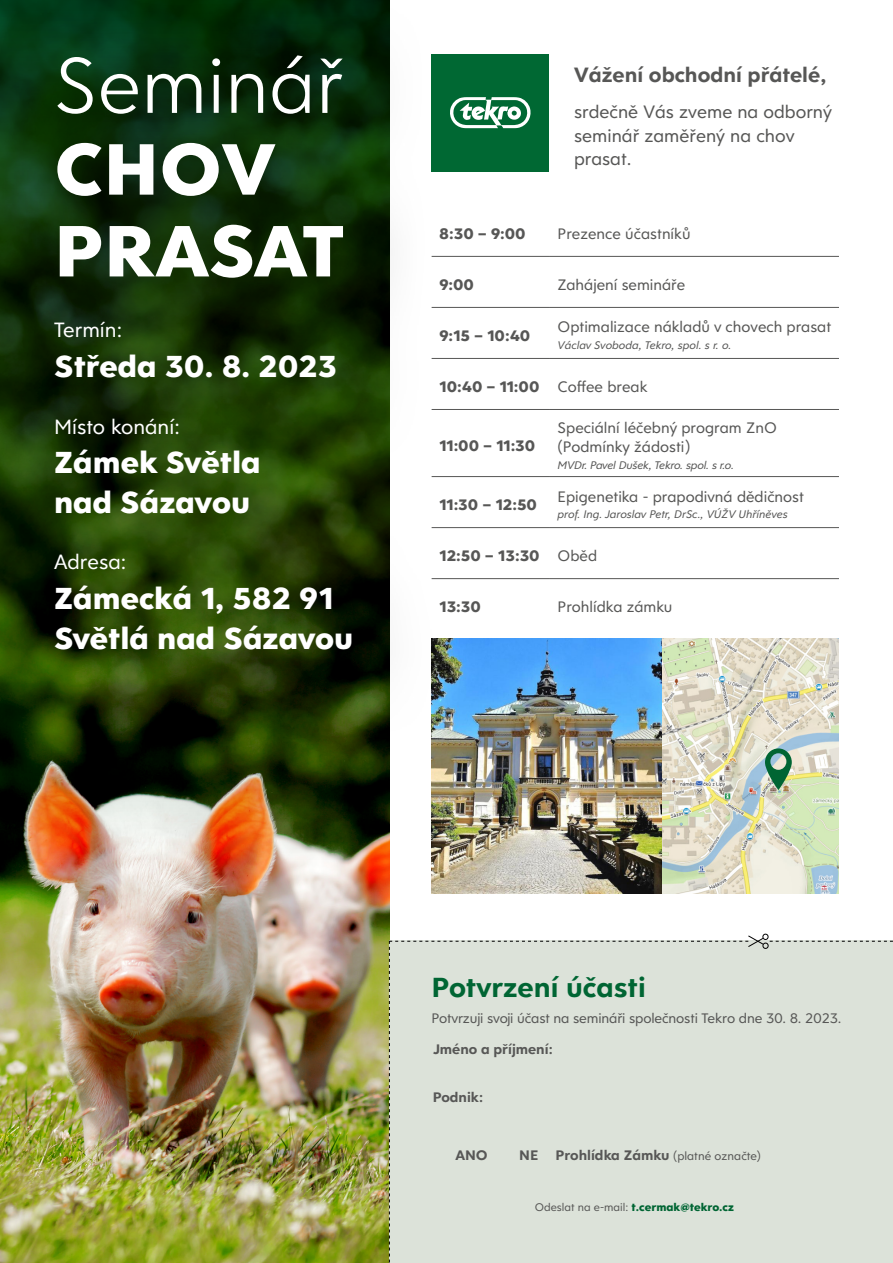
<style>
.page{position:relative;width:893px;height:1263px;background:#fff}
.page>*{position:absolute;margin:0;border:0;box-sizing:border-box;transform-origin:0 0}
.t1{font:300 85.5px "Clarika Geometric";color:#fff}
.t2{font:800 78.75px/81.8px "Clarika Geometric";color:#fff}
.t3{font:800 33px/39.6px "Clarika Geometric";color:#fff}
.t4{font:700 30px "Clarika Geometric";color:#006533}
.t5{font:22.5px "Clarika Geometric";color:#fff}
.t6{font:700 22.5px "Clarika Geometric";color:#575756}
.t7{font:19.5px/23.4px "Clarika Geometric";color:#575756}
.t8{font:16.5px/19.8px "Clarika Geometric";color:#575756}
.t9{font:800 16.5px "Clarika Geometric";color:#575756}
.t10{font:15px "Clarika Geometric";letter-spacing:-.01em;color:#575756}
.t11{font:700 15px "Clarika Geometric";color:#575756}
.t12{font:italic 12px "Clarika Geometric";color:#575756}
.t13{font:800 12px "Clarika Geometric";color:#006533}
.s1{font-weight:400}
.s2{font-weight:400;font-size:12.75px}
.s3{font-weight:400;color:#575756}
</style>
<div class="page">
<img style="left:661px;top:639px;width:178px;height:254px">
<img style="left:432px;top:639px;width:229px;height:254px">
<img style="left:0;top:859px;width:389px;height:404px">
<img style="left:0;top:739px;width:389px;height:120px">
<svg style="left:0;top:0;width:434px;height:739px;background:#2b451e"></svg>
<hr style="left:432px;top:256px;width:118px;height:1px;background:#575756">
<hr style="left:550px;top:256px;width:289px;height:1px;background:#575756">
<hr style="left:432px;top:307px;width:118px;height:1px;background:#575756">
<hr style="left:550px;top:307px;width:289px;height:1px;background:#575756">
<hr style="left:432px;top:358px;width:118px;height:1px;background:#575756">
<hr style="left:550px;top:358px;width:289px;height:1px;background:#575756">
<hr style="left:432px;top:409px;width:118px;height:1px;background:#575756">
<hr style="left:550px;top:409px;width:289px;height:1px;background:#575756">
<hr style="left:432px;top:476px;width:118px;height:1px;background:#575756">
<hr style="left:550px;top:476px;width:289px;height:1px;background:#575756">
<hr style="left:432px;top:527px;width:118px;height:1px;background:#575756">
<hr style="left:550px;top:527px;width:289px;height:1px;background:#575756">
<hr style="left:432px;top:578px;width:118px;height:1px;background:#575756">
<hr style="left:550px;top:578px;width:289px;height:1px;background:#575756">
<div style="left:432px;top:54px;width:117px;height:117px;background:#006833"></div>
<svg style="left:450px;top:97px;width:81px;height:31px"></svg>
<div style="left:389px;top:933px;width:504px;height:330px;background:#dce2d9"></div>
<svg style="left:765px;top:748px;width:27px;height:42px"></svg>
<h1 class="t1" style="left:54px;top:32px;width:291px">Seminář</h1>
<h2 class="t2" style="left:54px;top:125px;width:291px">CHOV<br>PRASAT</h2>
<h3 class="t5" style="left:54px;top:315px;width:70px">Termín:</h3>
<h3 class="t3" style="left:54px;top:345px;width:284px">Středa 30. 8. 2023</h3>
<h3 class="t5" style="left:54px;top:412px;width:127px">Místo konání:</h3>
<h3 class="t3" style="left:54px;top:441px;width:208px">Zámek Světla nad Sázavou</h3>
<h3 class="t5" style="left:54px;top:548px;width:74px">Adresa:</h3>
<h3 class="t3" style="left:54px;top:577px;width:301px">Zámecká 1, 582 91<br>Světlá nad Sázavou</h3>
<h3 class="t6" style="left:574px;top:60px;width:254px">Vážení obchodní přátelé,</h3>
<p class="t7" style="left:574px;top:100px;width:259px">srdečně Vás zveme na odborný seminář zaměřený na chov prasat.</p>
<p class="t9" style="left:439px;top:222px;width:88px">8:30 – 9:00</p>
<p class="t8" style="left:558px;top:223px;width:135px">Prezence účastníků</p>
<p class="t9" style="left:439px;top:273px;width:36px">9:00</p>
<p class="t8" style="left:558px;top:274px;width:129px">Zahájení semináře</p>
<p class="t9" style="left:439px;top:324px;width:93px">9:15 – 10:40</p>
<p class="t8" style="left:558px;top:317px;width:275px">Optimalizace nákladů v chovech prasat</p>
<p class="t12" style="left:558px;top:337px;width:175px">Václav Svoboda, Tekro, spol. s r. o.</p>
<p class="t9" style="left:439px;top:375px;width:210px">10:40 – 11:00 <span class="s1">Coffee break</span></p>
<p class="t9" style="left:439px;top:434px;width:98px">11:00 – 11:30</p>
<p class="t8" style="left:558px;top:417px;width:221px">Speciální léčebný program ZnO (Podmínky žádosti)</p>
<p class="t12" style="left:558px;top:457px;width:178px">MVDr. Pavel Dušek, Tekro. spol. s r.o.</p>
<p class="t9" style="left:439px;top:493px;width:99px">11:30 – 12:50</p>
<p class="t8" style="left:558px;top:486px;width:248px">Epigenetika - prapodivná dědičnost</p>
<p class="t12" style="left:558px;top:507px;width:232px">prof. Ing. Jaroslav Petr, DrSc., VÚŽV Uhříněves</p>
<p class="t9" style="left:439px;top:544px;width:159px">12:50 – 13:30 <span class="s1">Oběd</span></p>
<p class="t9" style="left:439px;top:595px;width:43px">13:30</p>
<p class="t8" style="left:558px;top:596px;width:116px">Prohlídka zámku</p>
<h3 class="t4" style="left:432px;top:967px;width:216px">Potvrzení účasti</h3>
<p class="t10" style="left:432px;top:1009px;width:411px">Potvrzuji svoji účast na semináři společnosti Tekro dne 30. 8. 2023.</p>
<p class="t11" style="left:433px;top:1039px;width:122px">Jméno a příjmení:</p>
<p class="t11" style="left:433px;top:1087px;width:52px">Podnik:</p>
<p class="t11" style="left:455px;top:1145px;width:34px">ANO</p>
<p class="t11" style="left:519px;top:1145px;width:243px">NE Prohlídka Zámku <span class="s2">(platné označte)</span></p>
<p class="t13" style="left:535px;top:1199px;width:201px"><span class="s3">Odeslat na e-mail:</span> t.cermak@tekro.cz</p>
</div>
